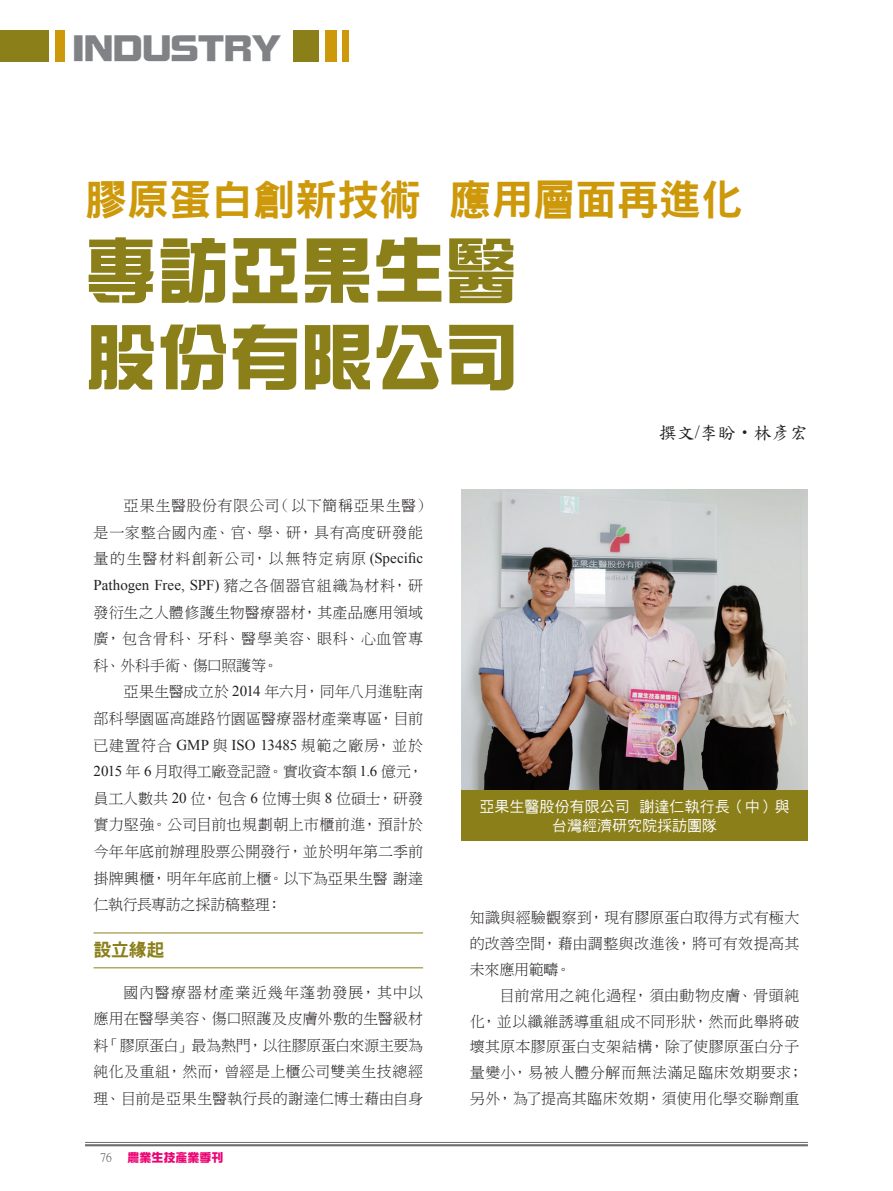
<style>
.page{position:relative;width:893px;height:1191px;background:#fff}
.page>*{position:absolute;margin:0;border:0;box-sizing:border-box;transform-origin:0 0}
.t1{font:72px/86.4px "DF Zong Yi W9 WIN BF";color:#8b7f1a}
.t2{font:42px "DFN Hei W9 WINP BF";color:#cd990b}
.t3{font:36px "DF Zong Yi W9 WINP BF";color:#808285}
.t4{font:18px "DF Kai Shu SB Estd BF";color:#231f20}
.t5{font:18px "DFN Hei W9 WINP BF";color:#8b7f1a}
.t6{font:15px/26.5px "DF Ming W3 WIN BF";letter-spacing:.015em;color:#231f20;text-align:justify}
.t7{font:15px/26.5px "DF Ming W3 WIN BF";letter-spacing:.055em;color:#231f20}
.t8{font:15px/18.8px "DF Hei W5 WINP BF";color:#fff;text-align:center}
.t9{font:15px "Times New Roman";letter-spacing:-.005em;color:#231f20}
.t10{font:12px "DF Zong Yi W9 WINP BF";color:#ed0373}
.t11{font:12px "P Ming Li U";color:#57585a}
.s1{font-family:"Times New Roman"}
.s2{font-family:"DF Ming W3 WIN BF"}
</style>
<div class="page">
<hr style="left:85px;top:1142px;width:723px;height:1px;background:#6c6d70">
<hr style="left:85px;top:1144px;width:723px;height:2px;background:#6c6d70">
<div style="left:293px;top:30px;width:26px;height:32px;background:#8b7f1a"></div>
<div style="left:325px;top:30px;width:11px;height:32px;background:#cd990b"></div>
<div style="left:342px;top:30px;width:7px;height:32px;background:#cd990b"></div>
<div style="left:55px;top:30px;width:9px;height:32px;background:#cd990b"></div>
<div style="left:0;top:30px;width:48px;height:32px;background:#8b7f1a"></div>
<hr style="left:94px;top:932px;width:329px;height:1px;background:#8b7f1a">
<hr style="left:94px;top:967px;width:329px;height:1px;background:#8b7f1a">
<img style="left:461px;top:490px;width:347px;height:300px">
<div style="left:461px;top:790px;width:347px;height:51px;background:#8b7f1a"></div>
<h3 class="t3" style="left:73px;top:30px;width:210px">INDUSTRY</h3>
<h2 class="t2" style="left:85px;top:179px;width:659px">膠原蛋白創新技術 應用層面再進化</h2>
<h1 class="t1" style="left:85px;top:227px;width:433px">專訪亞果生醫股份有限公司</h1>
<p class="t4" style="left:659px;top:423px;width:151px">撰文<span class="s1">/</span>李盼•林彥宏</p>
<p class="t7" style="left:94px;top:492px;width:339px;text-indent:30px">亞果生醫股份有限公司（以下簡稱亞果生醫）是一家整合國內產、官、學、研，具有高度研發能量的生醫材料創新公司，以無特定病原 <span class="s1">(Specific</span></p>
<p class="t9" style="left:94px;top:575px;width:331px">Pathogen Free, SPF) <span class="s2">豬之各個器官組織為材料，研</span></p>
<p class="t6" style="left:94px;top:599px;width:331px">發衍生之人體修護生物醫療器材，其產品應用領域廣，包含骨科、牙科、醫學美容、眼科、心血管專科、外科手術、傷口照護等。</p>
<p class="t6" style="left:94px;top:678px;width:331px;text-indent:30px">亞果生醫成立於 <span class="s1">2014</span> 年六月，同年八月進駐南部科學園區高雄路竹園區醫療器材產業專區，目前已建置符合 <span class="s1">GMP</span> 與 <span class="s1">ISO 13485</span> 規範之廠房，並於<span class="s1">2015</span> 年 <span class="s1">6</span> 月取得工廠登記證。實收資本額 <span class="s1">1.6</span> 億元，員工人數共 <span class="s1">20</span> 位，包含 <span class="s1">6</span> 位博士與 <span class="s1">8</span> 位碩士，研發實力堅強。公司目前也規劃朝上市櫃前進，預計於今年年底前辦理股票公開發行，並於明年第二季前掛牌興櫃，明年年底前上櫃。以下為亞果生醫謝達仁執行長專訪之採訪稿整理：</p>
<p class="t5" style="left:94px;top:941px;width:72px">設立緣起</p>
<p class="t6" style="left:94px;top:978px;width:331px;text-indent:30px">國內醫療器材產業近幾年蓬勃發展，其中以應用在醫學美容、傷口照護及皮膚外敷的生醫級材料「膠原蛋白」最為熱門，以往膠原蛋白來源主要為純化及重組，然而，曾經是上櫃公司雙美生技總經理、目前是亞果生醫執行長的謝達仁博士藉由自身</p>
<p class="t11" style="left:100px;top:1151px;width:13px">76</p>
<p class="t10" style="left:128px;top:1151px;width:97px">農業生技產業季刊</p>
<p class="t8" style="left:480px;top:797px;width:311px">亞果生醫股份有限公司 謝達仁執行長（中）與台灣經濟研究院採訪團隊</p>
<p class="t6" style="left:470px;top:905px;width:331px;line-height:25.8px">知識與經驗觀察到，現有膠原蛋白取得方式有極大的改善空間，藉由調整與改進後，將可有效提高其未來應用範疇。</p>
<p class="t6" style="left:470px;top:982px;width:335px;line-height:25.8px;text-align:left;text-indent:30px">目前常用之純化過程，須由動物皮膚、骨頭純化，並以纖維誘導重組成不同形狀，然而此舉將破壞其原本膠原蛋白支架結構，除了使膠原蛋白分子量變小，易被人體分解而無法滿足臨床效期要求；另外，為了提高其臨床效期，須使用化學交聯劑重</p>
</div>
